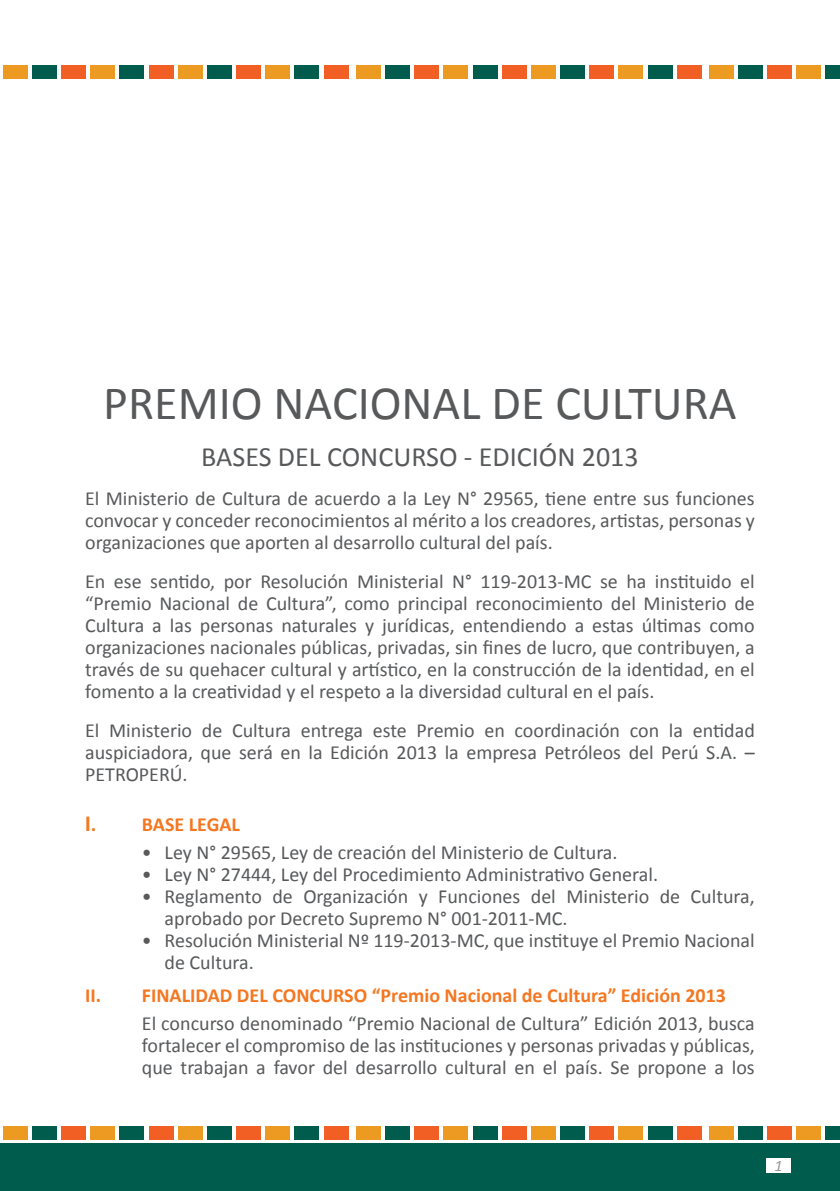
<style>
.page{position:relative;width:840px;height:1191px;background:#fff}
.page>*{position:absolute;margin:0;border:0;box-sizing:border-box;transform-origin:0 0}
.t1{font:48px "Calibri";color:#58595b}
.t2{font:28px "Calibri";color:#58595b}
.t3{font:20px/22px "Calibri";color:#58595b;text-align:justify}
.t4{font:700 20px "Calibri";color:#f47721}
.t5{font:italic 16px "Calibri";color:#939598}
.s1{font-family:"Arial"}
</style>
<div class="page">
<div style="left:0;top:1143px;width:839px;height:48px;background:#005d4e"></div>
<div style="left:3px;top:1126px;width:24px;height:14px;background:#ed9a22"></div>
<div style="left:32px;top:1126px;width:25px;height:14px;background:#005d4e"></div>
<div style="left:61px;top:1126px;width:25px;height:14px;background:#f15f24"></div>
<div style="left:90px;top:1126px;width:25px;height:14px;background:#ed9a22"></div>
<div style="left:119px;top:1126px;width:25px;height:14px;background:#005d4e"></div>
<div style="left:149px;top:1126px;width:24px;height:14px;background:#f15f24"></div>
<div style="left:178px;top:1126px;width:24px;height:14px;background:#ed9a22"></div>
<div style="left:207px;top:1126px;width:24px;height:14px;background:#005d4e"></div>
<div style="left:236px;top:1126px;width:25px;height:14px;background:#f15f24"></div>
<div style="left:265px;top:1126px;width:25px;height:14px;background:#ed9a22"></div>
<div style="left:294px;top:1126px;width:25px;height:14px;background:#005d4e"></div>
<div style="left:323px;top:1126px;width:25px;height:14px;background:#f15f24"></div>
<div style="left:356px;top:1126px;width:24px;height:14px;background:#ed9a22"></div>
<div style="left:385px;top:1126px;width:24px;height:14px;background:#005d4e"></div>
<div style="left:414px;top:1126px;width:24px;height:14px;background:#f15f24"></div>
<div style="left:443px;top:1126px;width:25px;height:14px;background:#ed9a22"></div>
<div style="left:472px;top:1126px;width:25px;height:14px;background:#005d4e"></div>
<div style="left:501px;top:1126px;width:25px;height:14px;background:#f15f24"></div>
<div style="left:530px;top:1126px;width:25px;height:14px;background:#ed9a22"></div>
<div style="left:560px;top:1126px;width:24px;height:14px;background:#005d4e"></div>
<div style="left:589px;top:1126px;width:24px;height:14px;background:#f15f24"></div>
<div style="left:618px;top:1126px;width:24px;height:14px;background:#ed9a22"></div>
<div style="left:647px;top:1126px;width:25px;height:14px;background:#005d4e"></div>
<div style="left:676px;top:1126px;width:25px;height:14px;background:#f15f24"></div>
<div style="left:708px;top:1126px;width:25px;height:14px;background:#ed9a22"></div>
<div style="left:738px;top:1126px;width:24px;height:14px;background:#005d4e"></div>
<div style="left:767px;top:1126px;width:24px;height:14px;background:#f15f24"></div>
<div style="left:796px;top:1126px;width:24px;height:14px;background:#ed9a22"></div>
<div style="left:825px;top:1126px;width:14px;height:14px;background:#005d4e"></div>
<div style="left:3px;top:65px;width:24px;height:14px;background:#ed9a22"></div>
<div style="left:32px;top:65px;width:25px;height:14px;background:#005d4e"></div>
<div style="left:61px;top:65px;width:25px;height:14px;background:#f15f24"></div>
<div style="left:90px;top:65px;width:25px;height:14px;background:#ed9a22"></div>
<div style="left:119px;top:65px;width:25px;height:14px;background:#005d4e"></div>
<div style="left:149px;top:65px;width:24px;height:14px;background:#f15f24"></div>
<div style="left:178px;top:65px;width:24px;height:14px;background:#ed9a22"></div>
<div style="left:207px;top:65px;width:24px;height:14px;background:#005d4e"></div>
<div style="left:236px;top:65px;width:25px;height:14px;background:#f15f24"></div>
<div style="left:265px;top:65px;width:25px;height:14px;background:#ed9a22"></div>
<div style="left:294px;top:65px;width:25px;height:14px;background:#005d4e"></div>
<div style="left:323px;top:65px;width:25px;height:14px;background:#f15f24"></div>
<div style="left:356px;top:65px;width:24px;height:14px;background:#ed9a22"></div>
<div style="left:385px;top:65px;width:24px;height:14px;background:#005d4e"></div>
<div style="left:414px;top:65px;width:24px;height:14px;background:#f15f24"></div>
<div style="left:443px;top:65px;width:25px;height:14px;background:#ed9a22"></div>
<div style="left:472px;top:65px;width:25px;height:14px;background:#005d4e"></div>
<div style="left:501px;top:65px;width:25px;height:14px;background:#f15f24"></div>
<div style="left:530px;top:65px;width:25px;height:14px;background:#ed9a22"></div>
<div style="left:560px;top:65px;width:24px;height:14px;background:#005d4e"></div>
<div style="left:589px;top:65px;width:24px;height:14px;background:#f15f24"></div>
<div style="left:618px;top:65px;width:24px;height:14px;background:#ed9a22"></div>
<div style="left:647px;top:65px;width:25px;height:14px;background:#005d4e"></div>
<div style="left:676px;top:65px;width:25px;height:14px;background:#f15f24"></div>
<div style="left:708px;top:65px;width:25px;height:14px;background:#ed9a22"></div>
<div style="left:738px;top:65px;width:24px;height:14px;background:#005d4e"></div>
<div style="left:767px;top:65px;width:24px;height:14px;background:#f15f24"></div>
<div style="left:796px;top:65px;width:24px;height:14px;background:#ed9a22"></div>
<div style="left:825px;top:65px;width:14px;height:14px;background:#005d4e"></div>
<div style="left:766px;top:1158px;width:24px;height:14px;background:#fff"></div>
<h1 class="t1" style="left:103px;top:372px;width:634px">PREMIO NACIONAL DE CULTURA</h1>
<h2 class="t2" style="left:201px;top:439px;width:438px">BASES DEL CONCURSO - EDICIÓN 2013</h2>
<p class="t3" style="left:85px;top:487px;width:670px">El Ministerio de Cultura de acuerdo a la Ley N° 29565, tiene entre sus funciones convocar y conceder reconocimientos al mérito a los creadores, artistas, personas y organizaciones que aporten al desarrollo cultural del país.</p>
<p class="t3" style="left:85px;top:570px;width:670px">En ese sentido, por Resolución Ministerial N° 119-2013-MC se ha instituido el “Premio Nacional de Cultura”, como principal reconocimiento del Ministerio de Cultura a las personas naturales y jurídicas, entendiendo a estas últimas como organizaciones nacionales públicas, privadas, sin fines de lucro, que contribuyen, a través de su quehacer cultural y artístico, en la construcción de la identidad, en el fomento a la creatividad y el respeto a la diversidad cultural en el país.</p>
<p class="t3" style="left:85px;top:719px;width:670px">El Ministerio de Cultura entrega este Premio en coordinación con la entidad auspiciadora, que será en la Edición 2013 la empresa Petróleos del Perú S.A. – PETROPERÚ.</p>
<p class="t4" style="left:85px;top:812px;width:156px"><span class="s1">I.</span> BASE LEGAL</p>
<p class="t3" style="left:142px;top:841px;width:477px">• Ley N° 29565, Ley de creación del Ministerio de Cultura.</p>
<p class="t3" style="left:142px;top:863px;width:517px">• Ley N° 27444, Ley del Procedimiento Administrativo General.</p>
<p class="t3" style="left:164px;top:885px;width:591px;text-indent:-23px">• Reglamento de Organización y Funciones del Ministerio de Cultura, aprobado por Decreto Supremo N° 001-2011-MC.</p>
<p class="t3" style="left:164px;top:929px;width:591px;text-indent:-23px">• Resolución Ministerial Nº 119-2013-MC, que instituye el Premio Nacional de Cultura.</p>
<p class="t4" style="left:85px;top:983px;width:642px">II. FINALIDAD DEL CONCURSO “Premio Nacional de Cultura” Edición 2013</p>
<p class="t3" style="left:142px;top:1012px;width:614px">El concurso denominado “Premio Nacional de Cultura” Edición 2013, busca fortalecer el compromiso de las instituciones y personas privadas y públicas, que trabajan a favor del desarrollo cultural en el país. Se propone a los</p>
<p class="t5" style="left:774px;top:1154px;width:10px">1</p>
</div>
